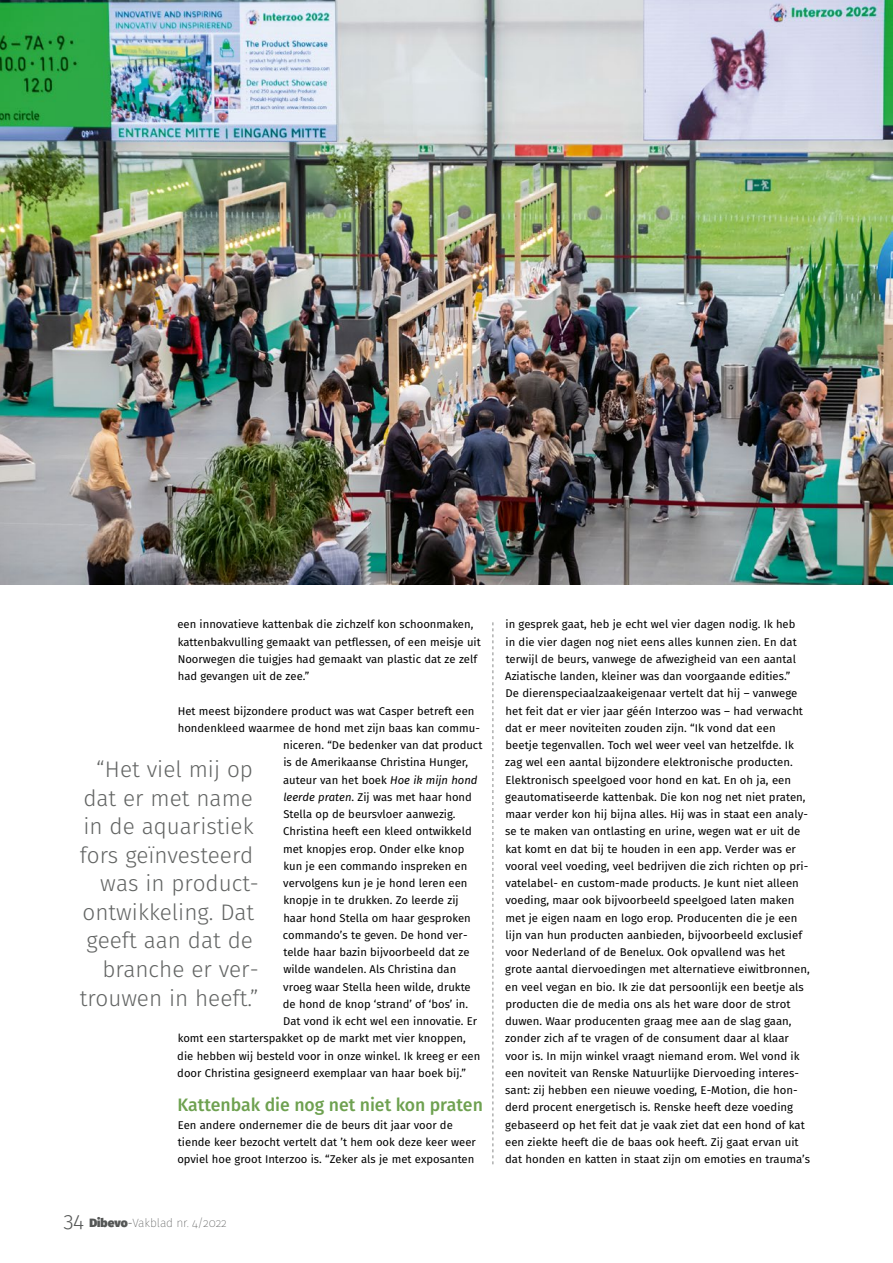
<style>
.page{position:relative;width:893px;height:1263px;background:#fff}
.page>*{position:absolute;margin:0;border:0;box-sizing:border-box;transform-origin:0 0}
.t1{font:300 22.5px/28.5px "Fira Sans";color:#626463;text-align:right}
.t2{font:500 18px "Fira Sans";color:#6ea150}
.t3{font:200 12px "Fira Sans";letter-spacing:-.01em;color:#555756}
.t4{font:11.25px/17.2px "Fira Sans";color:#000}
.s1{font-style:italic}
.s2{font-weight:300;font-size:21px}
.s3{font-weight:900}
.s4{font-weight:300}
</style>
<div class="page">
<img style="left:0;top:0;width:893px;height:585px">
<svg style="left:492px;top:622px;width:1px;height:542px"></svg>
<p class="t4" style="left:177px;top:615px;width:305px">een innovatieve kattenbak die zichzelf kon schoonmaken, kattenbakvulling gemaakt van petflessen, of een meisje uit Noorwegen die tuigjes had gemaakt van plastic dat ze zelf had gevangen uit de zee.”</p>
<p class="t4" style="left:178px;top:702px;width:298px">Het meest bijzondere product was wat Casper betreft een</p>
<p class="t4" style="left:178px;top:719px;width:304px">hondenkleed waarmee de hond met zijn baas kan commu-</p>
<p class="t4" style="left:283px;top:736px;width:201px">niceren. “De bedenker van dat product</p>
<p class="t4" style="left:283px;top:753px;width:186px">is de Amerikaanse Christina Hunger,</p>
<p class="t4" style="left:283px;top:771px;width:196px">auteur van het boek <span class="s1">Hoe ik mijn hond</span></p>
<p class="t4" style="left:283px;top:788px;width:190px"><span class="s1">leerde praten</span>. Zij was met haar hond</p>
<p class="t4" style="left:283px;top:805px;width:174px">Stella op de beursvloer aanwezig.</p>
<p class="t4" style="left:283px;top:822px;width:190px">Christina heeft een kleed ontwikkeld</p>
<p class="t4" style="left:283px;top:840px;width:183px">met knopjes erop. Onder elke knop</p>
<p class="t4" style="left:283px;top:857px;width:186px">kun je een commando inspreken en</p>
<p class="t4" style="left:283px;top:874px;width:186px">vervolgens kun je je hond leren een</p>
<p class="t4" style="left:283px;top:891px;width:177px">knopje in te drukken. Zo leerde zij</p>
<p class="t4" style="left:283px;top:909px;width:189px">haar hond Stella om haar gesproken</p>
<p class="t4" style="left:283px;top:926px;width:186px">commando’s te geven. De hond ver-</p>
<p class="t4" style="left:283px;top:943px;width:188px">telde haar bazin bijvoorbeeld dat ze</p>
<p class="t4" style="left:283px;top:960px;width:174px">wilde wandelen. Als Christina dan</p>
<p class="t4" style="left:283px;top:978px;width:189px">vroeg waar Stella heen wilde, drukte</p>
<p class="t4" style="left:283px;top:995px;width:187px">de hond de knop ‘strand’ of ‘bos’ in.</p>
<p class="t4" style="left:283px;top:1012px;width:195px">Dat vond ik echt wel een innovatie. Er</p>
<p class="t4" style="left:178px;top:1029px;width:290px">komt een starterspakket op de markt met vier knoppen,</p>
<p class="t4" style="left:177px;top:1047px;width:305px">die hebben wij besteld voor in onze winkel. Ik kreeg er een</p>
<p class="t4" style="left:177px;top:1064px;width:290px">door Christina gesigneerd exemplaar van haar boek bij.”</p>
<h2 class="t2" style="left:177px;top:1091px;width:307px">Kattenbak die nog net niet kon praten</h2>
<p class="t4" style="left:177px;top:1116px;width:300px">Een andere ondernemer die de beurs dit jaar voor de tiende keer bezocht vertelt dat ’t hem ook deze keer weer opviel hoe groot Interzoo is. “Zeker als je met exposanten</p>
<h1 class="t1" style="left:80px;top:755px;width:181px">“Het viel mij op dat er met name in de aquaristiek fors geïnvesteerd was in product&shy;ontwikkeling. Dat geeft aan dat de branche er ver&shy;trouwen in heeft.”</h1>
<p class="t3" style="left:63px;top:1215px;width:165px"><span class="s2">34</span> <span class="s3">Dibevo</span><span class="s4">-</span>Vakblad nr. 4/2022</p>
<p class="t4" style="left:505px;top:615px;width:307px">in gesprek gaat, heb je echt wel vier dagen nodig. Ik heb<br>in die vier dagen nog niet eens alles kunnen zien. En dat terwijl de beurs, vanwege de afwezigheid van een aantal Aziatische landen, kleiner was dan voorgaande edities.”<br>De dierenspeciaalzaakeigenaar vertelt dat hij – vanwege het feit dat er vier jaar géén Interzoo was – had verwacht dat er meer noviteiten zouden zijn. “Ik vond dat een beetje tegenvallen. Toch wel weer veel van hetzelfde. Ik zag wel een aantal bijzondere elektronische producten.<br>Elektronisch speelgoed voor hond en kat. En oh ja, een geautomatiseerde kattenbak. Die kon nog net niet praten, maar verder kon hij bijna alles. Hij was in staat een analy&shy;se te maken van ontlasting en urine, wegen wat er uit de kat komt en dat bij te houden in een app. Verder was er vooral veel voeding, veel bedrijven die zich richten op pri&shy;vatelabel- en custom-made products. Je kunt niet alleen voeding, maar ook bijvoorbeeld speelgoed laten maken met je eigen naam en logo erop. Producenten die je een lijn van hun producten aanbieden, bijvoorbeeld exclusief voor Nederland of de Benelux. Ook opvallend was het grote aantal diervoedingen met alternatieve eiwitbronnen, en veel vegan en bio. Ik zie dat persoonlijk een beetje als producten die de media ons als het ware door de strot duwen. Waar producenten graag mee aan de slag gaan, zonder zich af te vragen of de consument daar al klaar voor is. In mijn winkel vraagt niemand erom. Wel vond ik een noviteit van Renske Natuurlijke Diervoeding interes&shy;sant: zij hebben een nieuwe voeding, E-Motion, die hon&shy;derd procent energetisch is. Renske heeft deze voeding gebaseerd op het feit dat je vaak ziet dat een hond of kat een ziekte heeft die de baas ook heeft. Zij gaat ervan uit dat honden en katten in staat zijn om emoties en trauma’s</p>
</div>
